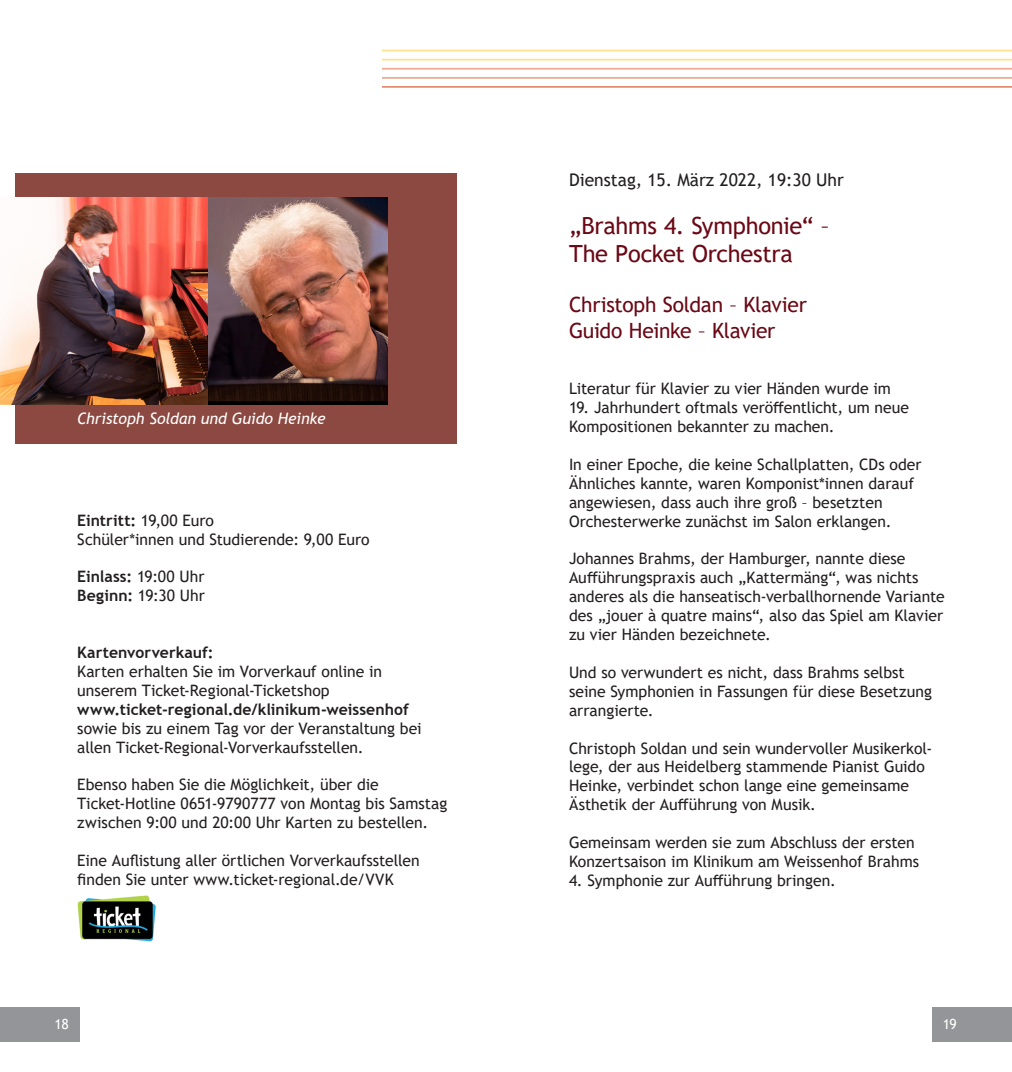
<style>
.page{position:relative;width:1012px;height:1072px;background:#fff}
.page>*{position:absolute;margin:0;border:0;box-sizing:border-box;transform-origin:0 0}
.Ueberschrift{font:23.62px "Trebuchet MS";letter-spacing:-.01em;color:#6a0915}
.Body{font:21px "Trebuchet MS";letter-spacing:-.015em;color:#6a0915}
.Ueberschrift-2{font:17.5px "Trebuchet MS";color:#231f20}
.Body-2{font:15.75px/18.9px "Trebuchet MS";color:#231f20}
.Body-3{font:700 15.75px "Trebuchet MS";letter-spacing:.005em;color:#231f20}
.Ueberschrift-3{font:italic 15.75px "Trebuchet MS";letter-spacing:-.005em;color:#fff}
.t1{font:14px "Trebuchet MS";color:#fff}
.s1{font-weight:700}
.s2{font-weight:400}
</style>
<div class="page">
<div style="left:0;top:1007px;width:79px;height:35px;background:#939598"></div>
<div style="left:933px;top:1007px;width:79px;height:35px;background:#939598"></div>
<hr style="left:382px;top:50px;width:630px;height:1px;background:#ffe192">
<hr style="left:382px;top:59px;width:630px;height:1px;background:#ffe192">
<hr style="left:382px;top:68px;width:630px;height:2px;background:#ecaa90">
<hr style="left:382px;top:77px;width:630px;height:2px;background:#ecaa90">
<hr style="left:382px;top:86px;width:630px;height:2px;background:#e58d70">
<div style="left:15px;top:173px;width:441px;height:270px;background:#8c4942"></div>
<img style="left:208px;top:198px;width:179px;height:206px">
<img style="left:0;top:198px;width:208px;height:206px">
<img style="left:77px;top:895px;width:79px;height:47px">
<p class="Ueberschrift-3" style="left:77px;top:408px;width:250px">Christoph Soldan und Guido Heinke</p>
<p class="Body-2" style="left:77px;top:510px;width:294px"><span class="s1">Eintritt:</span> 19,00 Euro<br>Schüler*innen und Studierende: 9,00 Euro</p>
<p class="Body-3" style="left:77px;top:567px;width:129px">Einlass: <span class="s2">19:00 Uhr</span></p>
<p class="Body-2" style="left:77px;top:586px;width:129px"><span class="s1">Beginn:</span> 19:30 Uhr</p>
<p class="Body-3" style="left:77px;top:642px;width:138px">Kartenvorverkauf:</p>
<p class="Body-2" style="left:77px;top:662px;width:346px">Karten erhalten Sie im Vorverkauf online in unserem Ticket-Regional-Ticketshop <span class="s1">www.ticket-regional.de/klinikum-weissenhof </span>sowie bis zu einem Tag vor der Veranstaltung bei allen Ticket-Regional-Vorverkaufsstellen.</p>
<p class="Body-2" style="left:77px;top:775px;width:372px">Ebenso haben Sie die Möglichkeit, über die<br>Ticket-Hotline 0651-9790777 von Montag bis Samstag zwischen 9:00 und 20:00 Uhr Karten zu bestellen.</p>
<p class="Body-2" style="left:77px;top:851px;width:344px">Eine Auflistung aller örtlichen Vorverkaufsstellen finden Sie unter www.ticket-regional.de/VVK</p>
<p class="Ueberschrift-2" style="left:569px;top:169px;width:276px">Dienstag, 15. März 2022, 19:30 Uhr</p>
<p class="Ueberschrift" style="left:569px;top:210px;width:262px">„Brahms 4. Symphonie“ –</p>
<p class="Ueberschrift" style="left:569px;top:238px;width:225px">The Pocket Orchestra</p>
<p class="Body" style="left:569px;top:291px;width:239px">Christoph Soldan – Klavier</p>
<p class="Body" style="left:569px;top:317px;width:208px">Guido Heinke – Klavier</p>
<p class="Body-2" style="left:569px;top:379px;width:323px">Literatur für Klavier zu vier Händen wurde im</p>
<p class="Body-2" style="left:569px;top:398px;width:342px">19. Jahrhundert oftmals veröffentlicht, um neue<br>Kompositionen bekannter zu machen.</p>
<p class="Body-2" style="left:569px;top:455px;width:354px">In einer Epoche, die keine Schallplatten, CDs oder Ähnliches kannte, waren Komponist*innen darauf angewiesen, dass auch ihre groß – besetzten Orchesterwerke zunächst im Salon erklangen.</p>
<p class="Body-2" style="left:569px;top:549px;width:377px">Johannes Brahms, der Hamburger, nannte diese Aufführungspraxis auch „Kattermäng“, was nichts anderes als die hanseatisch-verballhornende Variante des „jouer à quatre mains“, also das Spiel am Klavier zu vier Händen bezeichnete.</p>
<p class="Body-2" style="left:569px;top:662px;width:364px">Und so verwundert es nicht, dass Brahms selbst seine Symphonien in Fassungen für diese Besetzung arrangierte.</p>
<p class="Body-2" style="left:569px;top:738px;width:365px">Christoph Soldan und sein wundervoller Musikerkol&shy;lege, der aus Heidelberg stammende Pianist Guido Heinke, verbindet schon lange eine gemeinsame Ästhetik der Aufführung von Musik.</p>
<p class="Body-2" style="left:569px;top:833px;width:352px">Gemeinsam werden sie zum Abschluss der ersten<br>Konzertsaison im Klinikum am Weissenhof Brahms</p>
<p class="Body-2" style="left:569px;top:870px;width:268px">4. Symphonie zur Aufführung bringen.</p>
<p class="t1" style="left:55px;top:1015px;width:16px">18</p>
<p class="t1" style="left:943px;top:1015px;width:16px">19</p>
</div>
